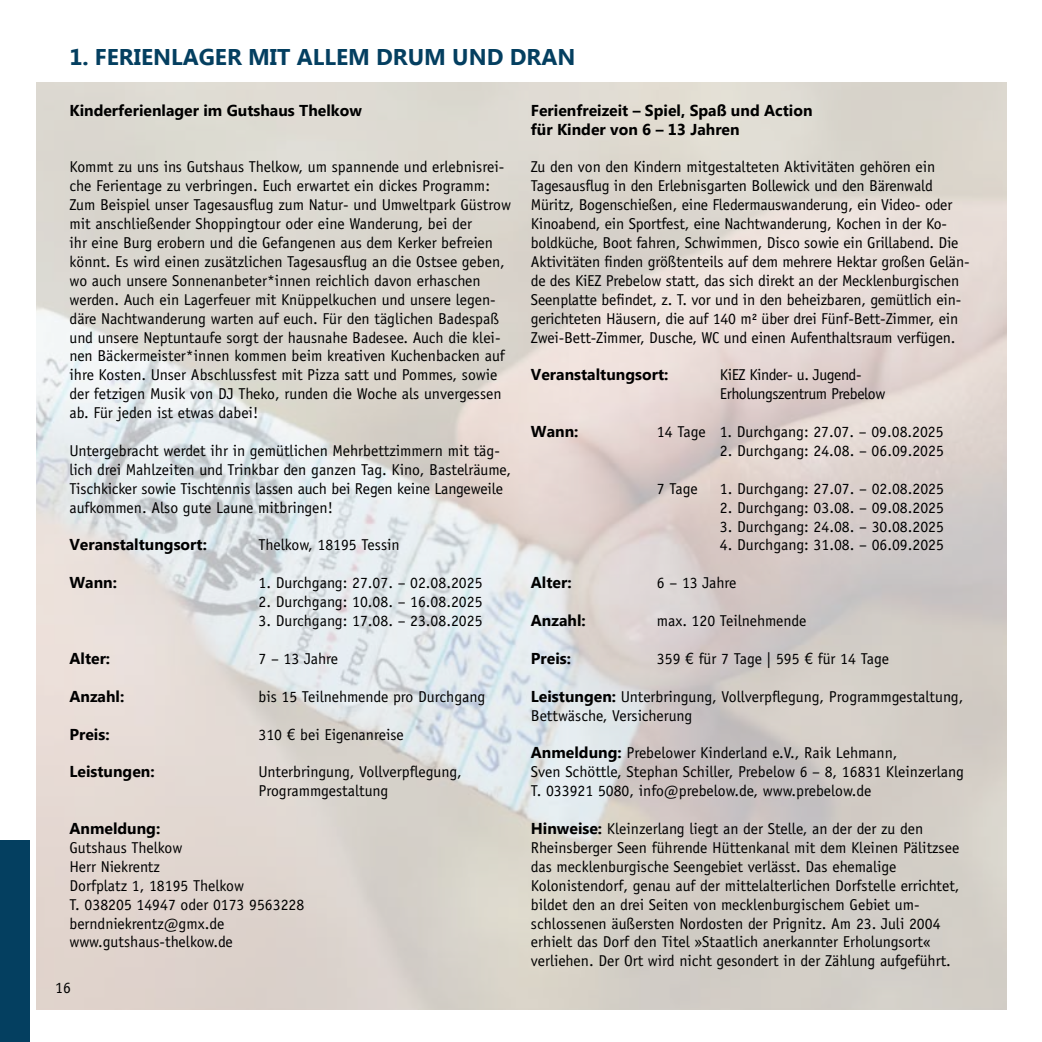
<style>
.page{position:relative;width:1042px;height:1042px;background:#fff}
.page>*{position:absolute;margin:0;border:0;box-sizing:border-box;transform-origin:0 0}
.t1{font:700 22.75px "Myanmar Text";color:#043f60}
.t2{font:15.75px/18.9px "Officina Sans";color:#000}
.t3{font:700 15.75px/18.9px "Myanmar Text";color:#000}
.t4{font:15.75px/18.9px "Officina Sans";letter-spacing:-.025em;color:#000}
.s1{font-family:"Linotype Euro Font Ato F"}
.s2{font-family:"Myanmar Text";font-weight:700}
</style>
<div class="page">
<img style="left:36px;top:83px;width:970px;height:926px">
<div style="left:0;top:840px;width:29px;height:202px;background:#043f60"></div>
<h1 class="t1" style="left:69px;top:44px;width:507px">1. FERIENLAGER MIT ALLEM DRUM UND DRAN</h1>
<p class="t3" style="left:69px;top:101px;width:294px">Kinderferienlager im Gutshaus Thelkow</p>
<p class="t3" style="left:531px;top:101px;width:283px">Ferienfreizeit – Spiel, Spaß und Action für Kinder von 6 – 13 Jahren</p>
<p class="t2" style="left:531px;top:158px;width:440px">Zu den von den Kindern mitgestalteten Aktivitäten gehören ein Tagesausflug in den Erlebnisgarten Bollewick und den Bärenwald Müritz, Bogenschießen, eine Fledermauswanderung, ein Video- oder Kinoabend, ein Sportfest, eine Nachtwanderung, Kochen in der Ko&shy;boldküche, Boot fahren, Schwimmen, Disco sowie ein Grillabend. Die Aktivitäten finden größtenteils auf dem mehrere Hektar großen Gelän&shy;de des KiEZ Prebelow statt, das sich direkt an der Mecklenburgischen Seenplatte befindet, z. T. vor und in den beheizbaren, gemütlich ein&shy;gerichteten Häusern, die auf 140 m² über drei Fünf-Bett-Zimmer, ein Zwei-Bett-Zimmer, Dusche, WC und einen Aufenthaltsraum verfügen.</p>
<p class="t3" style="left:531px;top:365px;width:139px">Veranstaltungsort:</p>
<p class="t4" style="left:720px;top:365px;width:167px">KiEZ Kinder- u. Jugend-<br>Erholungszentrum Prebelow</p>
<p class="t3" style="left:531px;top:422px;width:49px">Wann:</p>
<p class="t2" style="left:657px;top:422px;width:288px">14 Tage 1. Durchgang: 27.07. – 09.08.2025</p>
<p class="t2" style="left:720px;top:441px;width:226px">2. Durchgang: 24.08. – 06.09.2025</p>
<p class="t2" style="left:657px;top:479px;width:42px">7 Tage</p>
<p class="t2" style="left:720px;top:479px;width:226px">1. Durchgang: 27.07. – 02.08.2025</p>
<p class="t2" style="left:720px;top:498px;width:226px">2. Durchgang: 03.08. – 09.08.2025</p>
<p class="t2" style="left:720px;top:517px;width:226px">3. Durchgang: 24.08. – 30.08.2025</p>
<p class="t2" style="left:720px;top:536px;width:226px">4. Durchgang: 31.08. – 06.09.2025</p>
<p class="t3" style="left:531px;top:573px;width:42px">Alter:</p>
<p class="t2" style="left:657px;top:573px;width:81px">6 – 13 Jahre</p>
<p class="t3" style="left:531px;top:611px;width:56px">Anzahl:</p>
<p class="t2" style="left:657px;top:611px;width:151px">max. 120 Teilnehmende</p>
<p class="t3" style="left:531px;top:649px;width:42px">Preis:</p>
<p class="t2" style="left:657px;top:649px;width:234px">359 <span class="s1">F</span> für 7 Tage | 595 <span class="s1">F</span> für 14 Tage</p>
<p class="t2" style="left:531px;top:687px;width:434px"><span class="s2">Leistungen:</span> Unterbringung, Vollverpflegung, Programmgestaltung,<br>Bettwäsche, Versicherung</p>
<p class="t2" style="left:531px;top:743px;width:434px"><span class="s2">Anmeldung:</span> Prebelower Kinderland e.V., Raik Lehmann,<br>Sven Schöttle, Stephan Schiller, Prebelow 6 – 8, 16831 Kleinzerlang<br>T. 033921 5080, info@prebelow.de, www.prebelow.de</p>
<p class="t2" style="left:531px;top:819px;width:430px"><span class="s2">Hinweise:</span> Kleinzerlang liegt an der Stelle, an der der zu den Rheinsberger Seen führende Hüttenkanal mit dem Kleinen Pälitzsee das mecklenburgische Seengebiet verlässt. Das ehemalige Kolonistendorf, genau auf der mittelalterlichen Dorfstelle errichtet, bildet den an drei Seiten von mecklenburgischem Gebiet um&shy;schlossenen äußersten Nordosten der Prignitz. Am 23. Juli 2004 erhielt das Dorf den Titel »Staatlich anerkannter Erholungsort« verliehen. Der Ort wird nicht gesondert in der Zählung aufgeführt.</p>
<p class="t2" style="left:69px;top:158px;width:443px">Kommt zu uns ins Gutshaus Thelkow, um spannende und erlebnisrei&shy;che Ferientage zu verbringen. Euch erwartet ein dickes Programm:<br>Zum Beispiel unser Tagesausflug zum Natur- und Umweltpark Güstrow mit anschließender Shoppingtour oder eine Wanderung, bei der<br>ihr eine Burg erobern und die Gefangenen aus dem Kerker befreien könnt. Es wird einen zusätzlichen Tagesausflug an die Ostsee geben, wo auch unsere Sonnenanbeter*innen reichlich davon erhaschen werden. Auch ein Lagerfeuer mit Knüppelkuchen und unsere legen&shy;däre Nachtwanderung warten auf euch. Für den täglichen Badespaß und unsere Neptuntaufe sorgt der hausnahe Badesee. Auch die klei&shy;nen Bäckermeister*innen kommen beim kreativen Kuchenbacken auf ihre Kosten. Unser Abschlussfest mit Pizza satt und Pommes, sowie der fetzigen Musik von DJ Theko, runden die Woche als unvergessen ab. Für jeden ist etwas dabei!</p>
<p class="t2" style="left:69px;top:441px;width:443px">Untergebracht werdet ihr in gemütlichen Mehrbettzimmern mit täg&shy;lich drei Mahlzeiten und Trinkbar den ganzen Tag. Kino, Bastelräume, Tischkicker sowie Tischtennis lassen auch bei Regen keine Langeweile aufkommen. Also gute Laune mitbringen!</p>
<p class="t3" style="left:69px;top:535px;width:139px">Veranstaltungsort:</p>
<p class="t2" style="left:258px;top:536px;width:143px">Thelkow, 18195 Tessin</p>
<p class="t3" style="left:69px;top:573px;width:49px">Wann:</p>
<p class="t2" style="left:258px;top:573px;width:226px">1. Durchgang: 27.07. – 02.08.2025</p>
<p class="t2" style="left:258px;top:592px;width:226px">2. Durchgang: 10.08. – 16.08.2025</p>
<p class="t2" style="left:258px;top:611px;width:226px">3. Durchgang: 17.08. – 23.08.2025</p>
<p class="t3" style="left:69px;top:649px;width:42px">Alter:</p>
<p class="t2" style="left:258px;top:649px;width:81px">7 – 13 Jahre</p>
<p class="t3" style="left:69px;top:687px;width:56px">Anzahl:</p>
<p class="t2" style="left:258px;top:687px;width:228px">bis 15 Teilnehmende pro Durchgang</p>
<p class="t3" style="left:69px;top:724px;width:42px">Preis:</p>
<p class="t2" style="left:258px;top:725px;width:147px">310 <span class="s1">F</span> bei Eigenanreise</p>
<p class="t3" style="left:69px;top:762px;width:87px">Leistungen:</p>
<p class="t2" style="left:258px;top:762px;width:205px">Unterbringung, Vollverpflegung,<br>Programmgestaltung</p>
<p class="t3" style="left:69px;top:819px;width:92px">Anmeldung:</p>
<p class="t2" style="left:69px;top:838px;width:236px">Gutshaus Thelkow<br>Herr Niekrentz<br>Dorfplatz 1, 18195 Thelkow<br>T. 038205 14947 oder 0173 9563228 berndniekrentz@gmx.de www.gutshaus-thelkow.de</p>
<p class="t2" style="left:55px;top:978px;width:17px">16</p>
</div>
